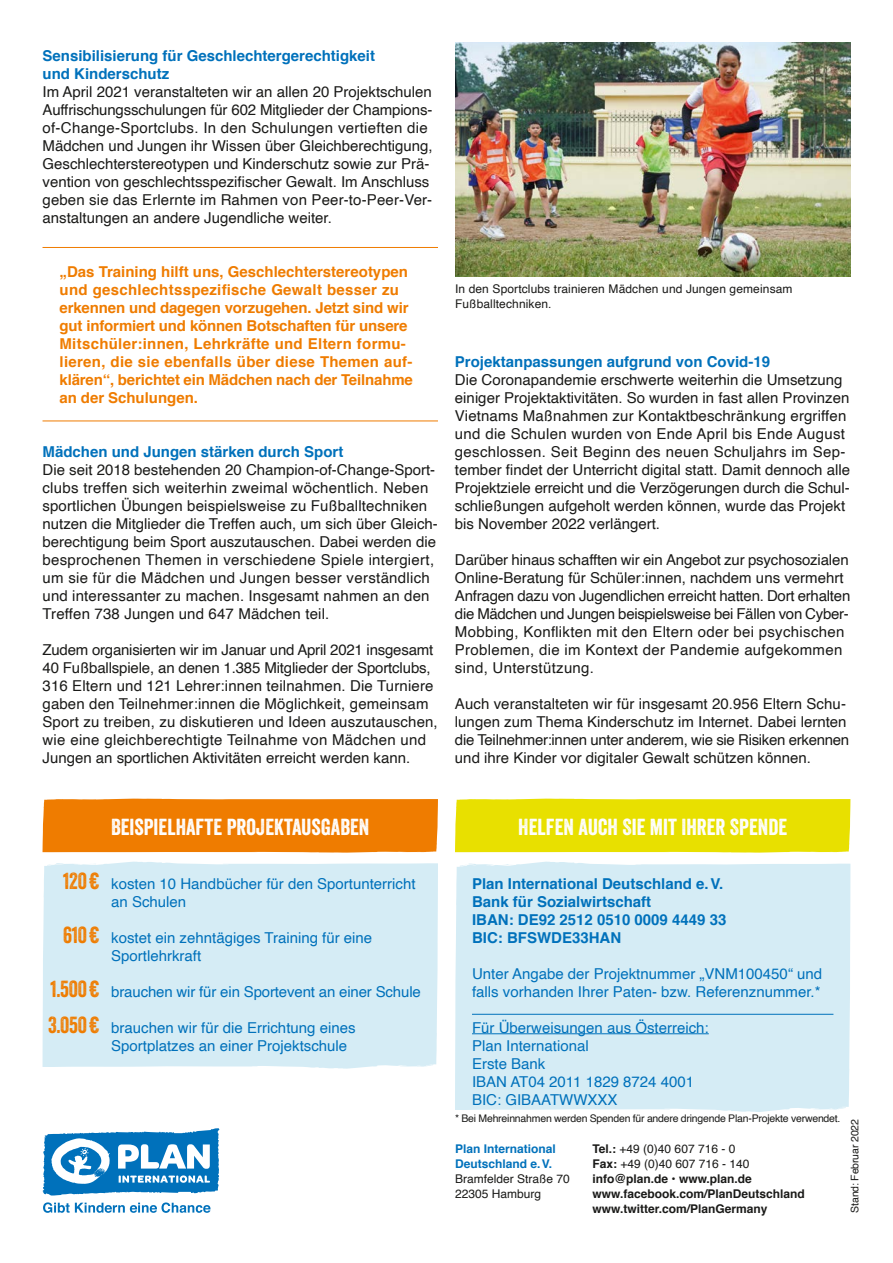
<style>
.page{position:relative;width:893px;height:1263px;background:#fff}
.page>*{position:absolute;margin:0;border:0;box-sizing:border-box;transform-origin:0 0}
.t1{font:22.5px "Veneer";color:#fff}
.t2{font:22.5px/36px "Veneer";letter-spacing:-.015em;color:#ef7c00}
.t3{font:15px/18px "Helvetica";color:#1a1a18}
.t4{font:15px/18px "Helvetica";color:#0071bb}
.t5{font:700 15px/18px "Helvetica";color:#ef7c00}
.t6{font:700 15px/18px "Helvetica";color:#0071bb}
.t7{font:700 12px/15px "Helvetica";color:#1a1a18}
.t8{font:12px/15px "Helvetica";letter-spacing:.01em;color:#1a1a18}
.t9{font:700 12px/15px "Helvetica";color:#0071bb}
.t10{font:10.5px "Helvetica";letter-spacing:-.02em;color:#1a1a18}
.s1{font-weight:400}
</style>
<div class="page">
<hr style="left:43px;top:247px;width:395px;height:1px;background:#ef7c00">
<hr style="left:43px;top:421px;width:395px;height:1px;background:#ef7c00">
<svg style="left:42px;top:1128px;width:178px;height:67px"></svg>
<svg style="left:43px;top:1202px;width:167px;height:11px"></svg>
<div style="left:455px;top:799px;width:395px;height:54px;background:#e8e000"></div>
<div style="left:43px;top:799px;width:395px;height:54px;background:#ef7c00"></div>
<div style="left:455px;top:861px;width:395px;height:251px;background:#d5ecf5"></div>
<hr style="left:472px;top:1033px;width:237px;height:1px;background:#0071bb">
<hr style="left:472px;top:1014px;width:361px;height:1px;background:#0071bb">
<div style="left:43px;top:861px;width:395px;height:208px;background:#d5ecf5"></div>
<img style="left:455px;top:43px;width:395px;height:234px">
<p class="t6" style="left:43px;top:46px;width:334px">Sensibilisierung für Geschlechtergerechtigkeit und Kinderschutz</p>
<p class="t3" style="left:43px;top:83px;width:392px">Im April 2021 veranstalteten wir an allen 20 Projektschulen Auffrischungsschulungen für 602 Mitglieder der Champions&shy;of-Change-Sportclubs. In den Schulungen vertieften die Mädchen und Jungen ihr Wissen über Gleichberechtigung, Geschlechterstereotypen und Kinderschutz sowie zur Prä&shy;vention von geschlechtsspezifischer Gewalt. Im Anschluss geben sie das Erlernte im Rahmen von Peer-to-Peer-Ver&shy;anstaltungen an andere Jugendliche weiter.</p>
<p class="t5" style="left:60px;top:262px;width:355px">„Das Training hilft uns, Geschlechterstereotypen und geschlechtsspezifische Gewalt besser zu erkennen und dagegen vorzugehen. Jetzt sind wir gut informiert und können Botschaften für unsere Mitschüler:innen, Lehrkräfte und Eltern formu&shy;lieren, die sie ebenfalls über diese Themen auf&shy;klären“, berichtet ein Mädchen nach der Teilnahme an der Schulungen.</p>
<p class="t6" style="left:43px;top:442px;width:302px">Mädchen und Jungen stärken durch Sport</p>
<p class="t3" style="left:43px;top:461px;width:397px">Die seit 2018 bestehenden 20 Champion-of-Change-Sport&shy;clubs treffen sich weiterhin zweimal wöchentlich. Neben sportlichen Übungen beispielsweise zu Fußballtechniken nutzen die Mitglieder die Treffen auch, um sich über Gleich&shy;berechtigung beim Sport auszutauschen. Dabei werden die besprochenen Themen in verschiedene Spiele intergiert, um sie für die Mädchen und Jungen besser verständlich und interessanter zu machen. Insgesamt nahmen an den Treffen 738 Jungen und 647 Mädchen teil.</p>
<p class="t3" style="left:43px;top:641px;width:397px">Zudem organisierten wir im Januar und April 2021 insgesamt 40 Fußballspiele, an denen 1.385 Mitglieder der Sportclubs, 316 Eltern und 121 Lehrer:innen teilnahmen. Die Turniere gaben den Teilnehmer:innen die Möglichkeit, gemeinsam Sport zu treiben, zu diskutieren und Ideen auszutauschen, wie eine gleichberechtigte Teilnahme von Mädchen und Jungen an sportlichen Aktivitäten erreicht werden kann.</p>
<p class="t8" style="left:455px;top:282px;width:339px">In den Sportclubs trainieren Mädchen und Jungen gemeinsam<br>Fußballtechniken.</p>
<p class="t6" style="left:455px;top:352px;width:317px">Projektanpassungen aufgrund von Covid-19</p>
<p class="t3" style="left:455px;top:371px;width:397px">Die Coronapandemie erschwerte weiterhin die Umsetzung einiger Projektaktivitäten. So wurden in fast allen Provinzen Vietnams Maßnahmen zur Kontaktbeschränkung ergriffen und die Schulen wurden von Ende April bis Ende August geschlossen. Seit Beginn des neuen Schuljahrs im Sep&shy;tember findet der Unterricht digital statt. Damit dennoch alle Projektziele erreicht und die Verzögerungen durch die Schul&shy;schließungen aufgeholt werden können, wurde das Projekt bis November 2022 verlängert.</p>
<p class="t3" style="left:455px;top:551px;width:397px">Darüber hinaus schafften wir ein Angebot zur psychosozialen Online-Beratung für Schüler:innen, nachdem uns vermehrt Anfragen dazu von Jugendlichen erreicht hatten. Dort erhalten die Mädchen und Jungen beispielsweise bei Fällen von Cyber-Mobbing, Konflikten mit den Eltern oder bei psychischen Problemen, die im Kontext der Pandemie aufgekommen sind, Unterstützung.</p>
<p class="t3" style="left:455px;top:695px;width:396px">Auch veranstalteten wir für insgesamt 20.956 Eltern Schu&shy;lungen zum Thema Kinderschutz im Internet. Dabei lernten die Teilnehmer:innen unter anderem, wie sie Risiken erkennen und ihre Kinder vor digitaler Gewalt schützen können.</p>
<h1 class="t1" style="left:111px;top:813px;width:260px">BEISPIELHAFTE PROJEKTAUSGABEN</h1>
<h1 class="t1" style="left:518px;top:813px;width:270px">HELFEN AUCH SIE MIT IHRER SPENDE</h1>
<h1 class="t2" style="left:63px;top:862px;width:38px">120€</h1>
<h1 class="t2" style="left:63px;top:916px;width:38px">610€</h1>
<h1 class="t2" style="left:48px;top:970px;width:53px">1.500€<br>3.050€</h1>
<p class="t4" style="left:111px;top:875px;width:306px">kosten 10 Handbücher für den Sportunterricht an Schulen</p>
<p class="t4" style="left:111px;top:929px;width:262px">kostet ein zehntägiges Training für eine<br>Sportlehrkraft</p>
<p class="t4" style="left:111px;top:983px;width:311px">brauchen wir für ein Sportevent an einer Schule</p>
<p class="t4" style="left:111px;top:1019px;width:246px">brauchen wir für die Errichtung eines<br>Sportplatzes an einer Projektschule</p>
<p class="t6" style="left:472px;top:874px;width:256px">Plan International Deutschland e.V.<br>Bank für Sozialwirtschaft<br>IBAN: DE92 2512 0510 0009 4449 33<br>BIC: BFSWDE33HAN</p>
<p class="t4" style="left:472px;top:965px;width:352px">Unter Angabe der Projektnummer „VNM100450“ und falls vorhanden Ihrer Paten- bzw. Referenznummer.*</p>
<p class="t4" style="left:472px;top:1019px;width:238px">Für Überweisungen aus Österreich:<br>Plan International<br>Erste Bank<br>IBAN AT04 2011 1829 8724 4001<br>BIC: GIBAATWWXXX</p>
<p class="t10" style="left:455px;top:1111px;width:387px">* Bei Mehreinnahmen werden Spenden für andere dringende Plan-Projekte verwendet.</p>
<p class="t9" style="left:455px;top:1141px;width:102px">Plan International<br>Deutschland e.V.</p>
<p class="t8" style="left:455px;top:1171px;width:116px">Bramfelder Straße 70<br>22305 Hamburg</p>
<p class="t7" style="left:592px;top:1141px;width:214px">Tel.: <span class="s1">+49 (0)40 607 716 - 0<br></span>Fax: <span class="s1">+49 (0)40 607 716 - 140 </span>info@plan.de • www.plan.de www.facebook.com/PlanDeutschland www.twitter.com/PlanGermany</p>
<p class="t10" style="left:846px;top:1213px;width:95px;rotate:-90deg">Stand: Februar 2022</p>
</div>
